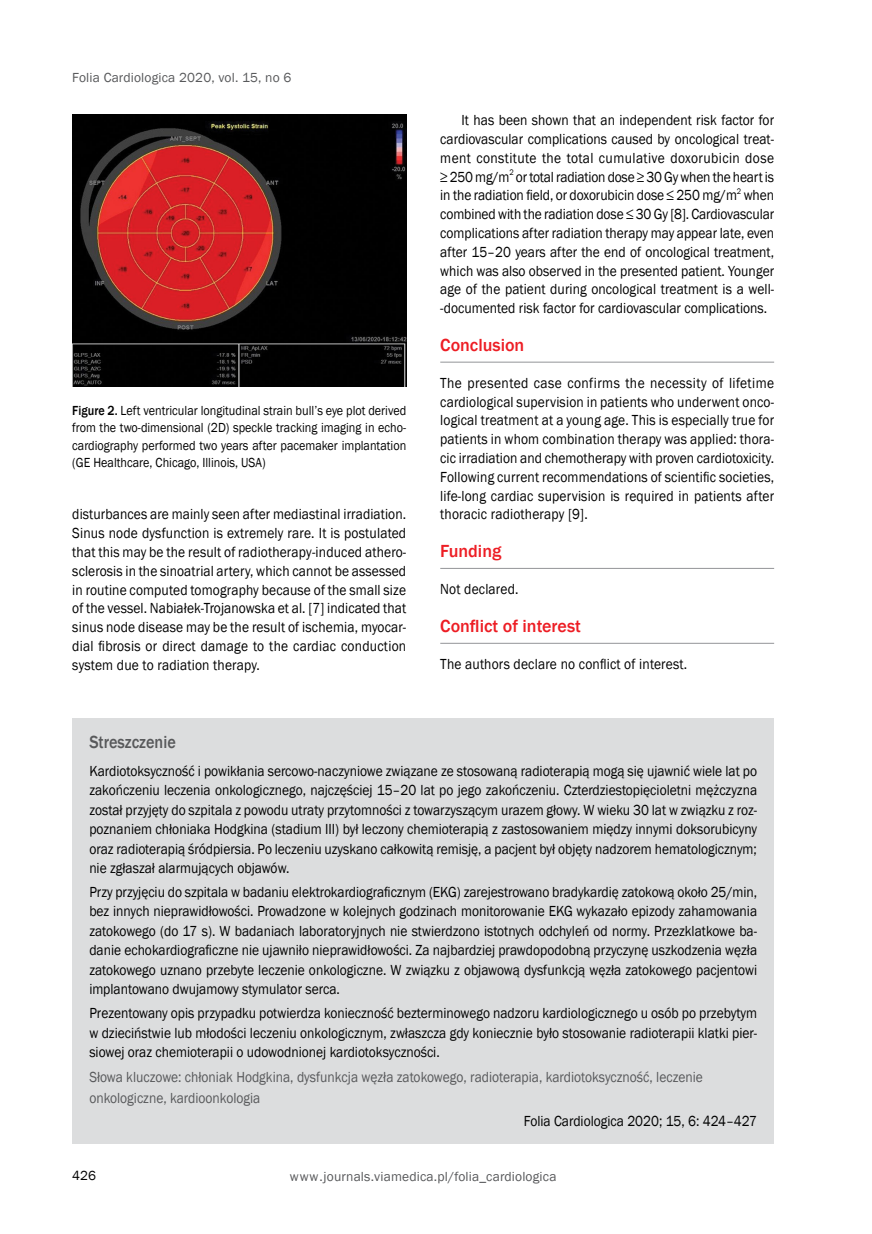
<style>
.page{position:relative;width:872px;height:1234px;background:#fff}
.page>*{position:absolute;margin:0;border:0;box-sizing:border-box;transform-origin:0 0}
.t1{font:500 18px "Franklin Gothic";color:#ed1d24}
.t2{font:500 18px "Franklin Gothic";color:#58595b;scale:.9 1}
.t3{font:15px/18.8px "Franklin Gothic";color:#000;text-align:justify;scale:.9 1}
.t4{font:15px/20.5px "Franklin Gothic";color:#58595b;scale:.9 1}
.t5{font:13.5px/17.2px "Franklin Gothic";color:#000;text-align:justify;scale:.9 1}
.t6{font:13.5px "Franklin Gothic";letter-spacing:.01em;color:#58595b}
.t7{font:13.5px "Franklin Gothic";color:#000}
.t8{font:8.25px "Franklin Gothic";color:#000;scale:.9 1}
.s1{font-weight:500}
</style>
<div class="page">
<hr style="left:440px;top:362px;width:334px;height:1px;background:#939598">
<hr style="left:440px;top:568px;width:334px;height:1px;background:#939598">
<hr style="left:440px;top:642px;width:334px;height:1px;background:#939598">
<img style="left:72px;top:115px;width:334px;height:272px">
<div style="left:72px;top:717px;width:702px;height:426px;background:#dcddde"></div>
<p class="t6" style="left:72px;top:69px;width:220px">Folia Cardiologica 2020, vol. 15, no 6</p>
<p class="t5" style="left:72px;top:402px;width:372px"><span class="s1">Figure 2.</span> Left ventricular longitudinal strain bull’s eye plot derived from the two-dimensional (2D) speckle tracking imaging in echo&shy;cardiography performed two years after pacemaker implantation (GE Healthcare, Chicago, Illinois, USA)</p>
<p class="t3" style="left:72px;top:505px;width:372px">disturbances are mainly seen after mediastinal irradiation.<br>Sinus node dysfunction is extremely rare. It is postulated that this may be the result of radiotherapy-induced athero&shy;sclerosis in the sinoatrial artery, which cannot be assessed in routine computed tomography because of the small size of the vessel. Nabiałek-Trojanowska et al. [7] indicated that sinus node disease may be the result of ischemia, myocar&shy;dial fibrosis or direct damage to the cardiac conduction system due to radiation therapy.</p>
<p class="t3" style="left:440px;top:111px;width:372px;text-indent:21px">It has been shown that an independent risk factor for cardiovascular complications caused by oncological treat&shy;ment constitute the total cumulative doxorubicin dose ≥ 250 mg/m or total radiation dose ≥ 30 Gy when the heart is</p>
<p class="t8" style="left:509px;top:167px;width:6px">2</p>
<p class="t3" style="left:440px;top:186px;width:372px">in the radiation field, or doxorubicin dose ≤ 250 mg/m when</p>
<p class="t8" style="left:737px;top:186px;width:6px">2</p>
<p class="t3" style="left:440px;top:205px;width:372px">combined with the radiation dose ≤ 30 Gy [8]. Cardiovascular complications after radiation therapy may appear late, even after 15–20 years after the end of oncological treatment, which was also observed in the presented patient. Younger age of the patient during oncological treatment is a well--documented risk factor for cardiovascular complications.</p>
<p class="t1" style="left:440px;top:333px;width:86px">Conclusion</p>
<p class="t3" style="left:440px;top:374px;width:372px">The presented case confirms the necessity of lifetime cardiological supervision in patients who underwent onco&shy;logical treatment at a young age. This is especially true for patients in whom combination therapy was applied: thora&shy;cic irradiation and chemotherapy with proven cardiotoxicity.<br>Following current recommendations of scientific societies, life-long cardiac supervision is required in patients after thoracic radiotherapy [9].</p>
<p class="t1" style="left:440px;top:539px;width:63px">Funding</p>
<p class="t3" style="left:440px;top:580px;width:88px">Not declared.</p>
<p class="t1" style="left:440px;top:614px;width:142px">Conflict of interest</p>
<p class="t3" style="left:440px;top:655px;width:276px">The authors declare no conflict of interest.</p>
<p class="t2" style="left:89px;top:730px;width:98px">Streszczenie</p>
<p class="t3" style="left:89px;top:761px;width:743px;line-height:19.5px">Kardiotoksyczność i powikłania sercowo-naczyniowe związane ze stosowaną radioterapią mogą się ujawnić wiele lat po zakończeniu leczenia onkologicznego, najczęściej 15–20 lat po jego zakończeniu. Czterdziestopięcioletni mężczyzna został przyjęty do szpitala z powodu utraty przytomności z towarzyszącym urazem głowy. W wieku 30 lat w związku z roz&shy;poznaniem chłoniaka Hodgkina (stadium III) był leczony chemioterapią z zastosowaniem między innymi doksorubicyny oraz radioterapią śródpiersia. Po leczeniu uzyskano całkowitą remisję, a pacjent był objęty nadzorem hematologicznym; nie zgłaszał alarmujących objawów.</p>
<p class="t3" style="left:89px;top:882px;width:743px;line-height:19.5px">Przy przyjęciu do szpitala w badaniu elektrokardiograficznym (EKG) zarejestrowano bradykardię zatokową około 25/min, bez innych nieprawidłowości. Prowadzone w kolejnych godzinach monitorowanie EKG wykazało epizody zahamowania zatokowego (do 17 s). W badaniach laboratoryjnych nie stwierdzono istotnych odchyleń od normy. Przezklatkowe ba&shy;danie echokardiograficzne nie ujawniło nieprawidłowości. Za najbardziej prawdopodobną przyczynę uszkodzenia węzła zatokowego uznano przebyte leczenie onkologiczne. W związku z objawową dysfunkcją węzła zatokowego pacjentowi implantowano dwujamowy stymulator serca.</p>
<p class="t3" style="left:89px;top:1003px;width:743px;line-height:19.5px">Prezentowany opis przypadku potwierdza konieczność bezterminowego nadzoru kardiologicznego u osób po przebytym w dzieciństwie lub młodości leczeniu onkologicznym, zwłaszcza gdy koniecznie było stosowanie radioterapii klatki pier&shy;siowej oraz chemioterapii o udowodnionej kardiotoksyczności.</p>
<p class="t4" style="left:89px;top:1066px;width:683px">Słowa kluczowe: chłoniak Hodgkina, dysfunkcja węzła zatokowego, radioterapia, kardiotoksyczność, leczenie onkologiczne, kardioonkologia</p>
<p class="t3" style="left:524px;top:1112px;width:261px">Folia Cardiologica 2020; 15, 6: 424–427</p>
<p class="t7" style="left:72px;top:1166px;width:25px">426</p>
<p class="t6" style="left:290px;top:1168px;width:268px">www.journals.viamedica.pl/folia_cardiologica</p>
</div>
